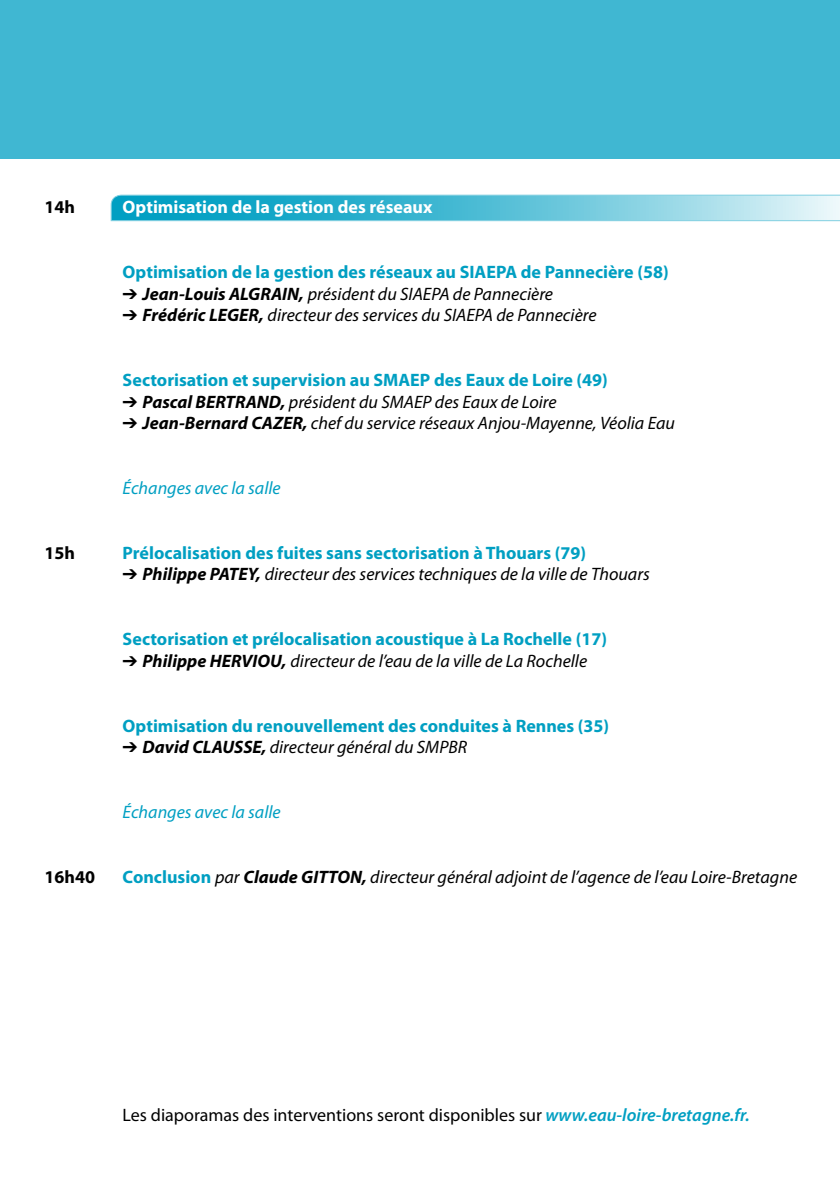
<style>
.page{position:relative;width:840px;height:1191px;background:#fff}
.page>*{position:absolute;margin:0;border:0;box-sizing:border-box;transform-origin:0 0}
.t1{font:italic 18px "Myriad Pro";color:#000}
.t2{font:700 18px "Myriad Pro";color:#009fc2}
.t3{font:18px "Myriad Pro";color:#000}
.t4{font:italic 18px "Myriad Pro";color:#009fc2}
.t5{font:700 18px "Myriad Pro";color:#fff}
.t6{font:700 18px "Myriad Pro";color:#000}
.s1{font-weight:700}
.s2{font-weight:700;font-style:normal;color:#009fc2}
.s3{font-weight:600;font-style:italic;color:#009fc2}
</style>
<div class="page">
<div style="left:0;top:0;width:839px;height:159px;background:#40b7d2"></div>
<svg style="left:110px;top:194px;width:729px;height:28px;background:#66c5da"></svg>
<p class="t6" style="left:45px;top:195px;width:32px">14h</p>
<p class="t5" style="left:122px;top:195px;width:311px">Optimisation de la gestion des réseaux</p>
<p class="t2" style="left:122px;top:260px;width:547px">Optimisation de la gestion des réseaux au SIAEPA de Pannecière (58)</p>
<p class="t1" style="left:123px;top:282px;width:431px">➔ <span class="s1">Jean-Louis ALGRAIN,</span> président du SIAEPA de Pannecière</p>
<p class="t1" style="left:123px;top:304px;width:475px">➔ <span class="s1">Frédéric LEGER,</span> directeur des services du SIAEPA de Pannecière</p>
<p class="t2" style="left:123px;top:368px;width:486px">Sectorisation et supervision au SMAEP des Eaux de Loire (49)</p>
<p class="t1" style="left:123px;top:390px;width:435px">➔ <span class="s1">Pascal BERTRAND,</span> président du SMAEP des Eaux de Loire</p>
<p class="t1" style="left:123px;top:412px;width:553px">➔ <span class="s1">Jean-Bernard CAZER,</span> chef du service réseaux Anjou-Mayenne, Véolia Eau</p>
<p class="t4" style="left:123px;top:477px;width:159px">Échanges avec la salle</p>
<p class="t6" style="left:45px;top:541px;width:32px">15h</p>
<p class="t2" style="left:123px;top:541px;width:465px">Prélocalisation des fuites sans sectorisation à Thouars (79)</p>
<p class="t1" style="left:123px;top:563px;width:528px">➔ <span class="s1">Philippe PATEY,</span> directeur des services techniques de la ville de Thouars</p>
<p class="t2" style="left:123px;top:627px;width:485px">Sectorisation et prélocalisation acoustique à La Rochelle (17)</p>
<p class="t1" style="left:123px;top:650px;width:466px">➔ <span class="s1">Philippe HERVIOU,</span> directeur de l’eau de la ville de La Rochelle</p>
<p class="t2" style="left:123px;top:714px;width:488px">Optimisation du renouvellement des conduites à Rennes (35)</p>
<p class="t1" style="left:123px;top:736px;width:346px">➔ <span class="s1">David CLAUSSE,</span> directeur général du SMPBR</p>
<p class="t4" style="left:123px;top:801px;width:159px">Échanges avec la salle</p>
<p class="t6" style="left:45px;top:865px;width:52px">16h40</p>
<p class="t1" style="left:123px;top:866px;width:675px"><span class="s2">Conclusion</span> par <span class="s1">Claude GITTON,</span> directeur général adjoint de l’agence de l’eau Loire-Bretagne</p>
<p class="t3" style="left:123px;top:1103px;width:628px">Les diaporamas des interventions seront disponibles sur <span class="s3">www.eau-loire-bretagne.fr.</span></p>
</div>
